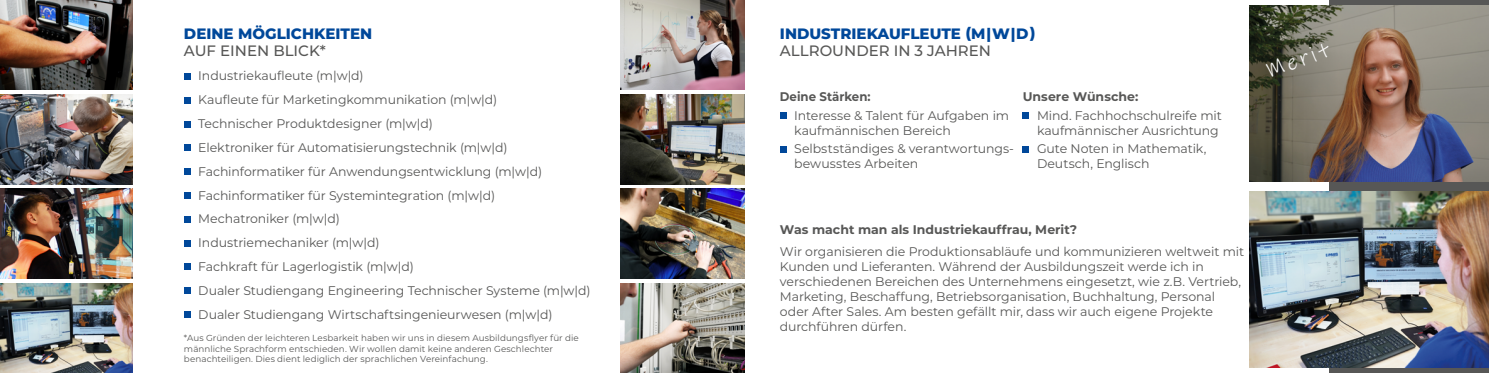
<style>
.page{position:relative;width:1489px;height:373px;background:#fff}
.page>*{position:absolute;margin:0;border:0;box-sizing:border-box;transform-origin:0 0}
.t1{font:22.5px "Ink Free";color:#fff}
.t2{font:800 15px "Montserrat";color:#00489a}
.t3{font:500 15px "Montserrat";color:#575756}
.t4{font:12.5px/23.8px "Montserrat";letter-spacing:-.005em;color:#575756}
.t5{font:700 12.5px "Montserrat";color:#575756}
.t6{font:700 12.5px "Montserrat";color:#575756;scale:.94 1}
.t7{font:8.75px/10.5px "Montserrat";letter-spacing:.01em;color:#575756}
</style>
<div class="page">
<svg style="left:184px;top:73px;width:6px;height:6px"></svg>
<svg style="left:184px;top:97px;width:6px;height:6px"></svg>
<svg style="left:184px;top:121px;width:6px;height:6px"></svg>
<div style="left:184px;top:144px;width:6px;height:7px;background:#00489a"></div>
<svg style="left:184px;top:168px;width:6px;height:6px"></svg>
<svg style="left:184px;top:192px;width:6px;height:6px"></svg>
<svg style="left:184px;top:216px;width:6px;height:6px"></svg>
<div style="left:184px;top:239px;width:6px;height:7px;background:#00489a"></div>
<svg style="left:184px;top:263px;width:6px;height:6px"></svg>
<svg style="left:184px;top:287px;width:6px;height:6px"></svg>
<svg style="left:184px;top:311px;width:6px;height:6px"></svg>
<img style="left:620px;top:0;width:124px;height:89px">
<img style="left:620px;top:94px;width:124px;height:90px">
<img style="left:620px;top:189px;width:124px;height:89px">
<img style="left:620px;top:283px;width:124px;height:89px">
<svg style="left:780px;top:112px;width:6px;height:6px"></svg>
<svg style="left:780px;top:146px;width:6px;height:6px"></svg>
<svg style="left:1022px;top:112px;width:6px;height:6px"></svg>
<svg style="left:1022px;top:146px;width:6px;height:6px"></svg>
<div style="left:1329px;top:0;width:159px;height:372px;background:#575756"></div>
<img style="left:1249px;top:191px;width:239px;height:176px">
<img style="left:1249px;top:5px;width:239px;height:176px">
<img style="left:0;top:0;width:133px;height:89px">
<img style="left:0;top:94px;width:133px;height:90px">
<img style="left:0;top:189px;width:133px;height:89px">
<img style="left:0;top:283px;width:133px;height:89px">
<p class="t2" style="left:184px;top:23px;width:190px">DEINE MÖGLICHKEITEN</p>
<p class="t3" style="left:184px;top:40px;width:143px">AUF EINEN BLICK*</p>
<p class="t4" style="left:198px;top:63px;width:394px">Industriekaufleute (m|w|d)<br>Kaufleute für Marketingkommunikation (m|w|d)<br>Technischer Produktdesigner (m|w|d)<br>Elektroniker für Automatisierungstechnik (m|w|d)<br>Fachinformatiker für Anwendungsentwicklung (m|w|d)<br>Fachinformatiker für Systemintegration (m|w|d)<br>Mechatroniker (m|w|d)<br>Industriemechaniker (m|w|d)<br>Fachkraft für Lagerlogistik (m|w|d)<br>Dualer Studiengang Engineering Technischer Systeme (m|w|d)<br>Dualer Studiengang Wirtschaftsingenieurwesen (m|w|d)</p>
<p class="t7" style="left:184px;top:332px;width:396px">*Aus Gründen der leichteren Lesbarkeit haben wir uns in diesem Ausbildungsflyer für die männliche Sprachform entschieden. Wir wollen damit keine anderen Geschlechter benachteiligen. Dies dient lediglich der sprachlichen Vereinfachung.</p>
<p class="t2" style="left:780px;top:23px;width:257px">INDUSTRIEKAUFLEUTE (M|W|D)</p>
<p class="t3" style="left:780px;top:40px;width:212px">ALLROUNDER IN 3 JAHREN</p>
<h1 class="t1" style="left:1261px;top:58px;width:68px;rotate:-20deg">Merit</h1>
<p class="t6" style="left:780px;top:87px;width:98px">Deine Stärken:</p>
<p class="t4" style="left:794px;top:107px;width:216px;line-height:15px">Interesse &amp; Talent für Aufgaben im kaufmännischen Bereich</p>
<p class="t4" style="left:794px;top:141px;width:221px;line-height:15px">Selbstständiges &amp; verantwortungs&shy;bewusstes Arbeiten</p>
<p class="t5" style="left:1022px;top:87px;width:117px">Unsere Wünsche:</p>
<p class="t4" style="left:1036px;top:107px;width:186px;line-height:15px">Mind. Fachhochschulreife mit kaufmännischer Ausrichtung</p>
<p class="t4" style="left:1036px;top:141px;width:171px;line-height:15px">Gute Noten in Mathematik,<br>Deutsch, Englisch</p>
<p class="t5" style="left:780px;top:220px;width:298px">Was macht man als Industriekauffrau, Merit?</p>
<p class="t4" style="left:780px;top:243px;width:465px;line-height:15px">Wir organisieren die Produktionsabläufe und kommunizieren weltweit mit Kunden und Lieferanten. Während der Ausbildungszeit werde ich in verschiedenen Bereichen des Unternehmens eingesetzt, wie z.B. Vertrieb, Marketing, Beschaffung, Betriebsorganisation, Buchhaltung, Personal oder After Sales. Am besten gefällt mir, dass wir auch eigene Projekte durchführen dürfen.</p>
</div>
